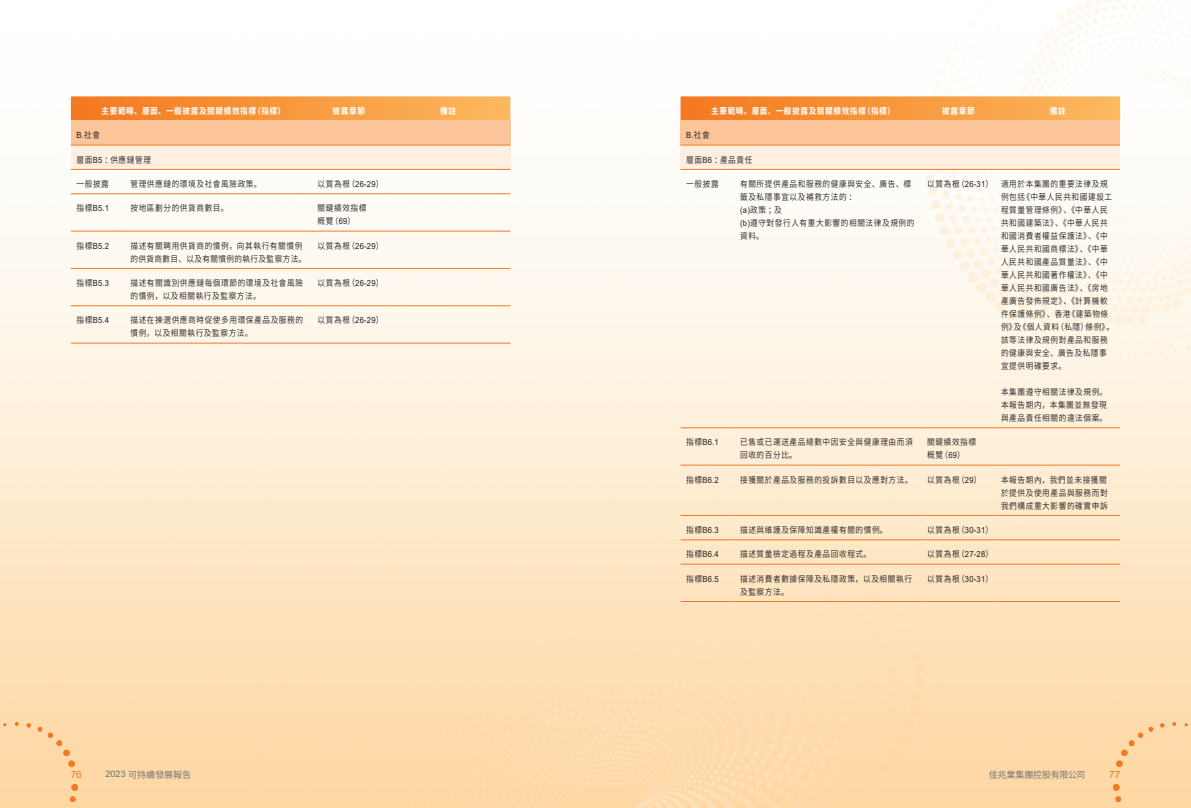
<style>
.page{position:relative;width:1191px;height:808px;background:#fff}
.page>*{position:absolute;margin:0;border:0;box-sizing:border-box;transform-origin:0 0}
.t1{font:10px "Arial";color:#f47921}
.t2{font:9px "Source Han Sans CN";letter-spacing:-.01em;color:#6c6d70}
.t3{font:8.5px/13px "Source Han Sans CN";letter-spacing:.08em;color:#231f20;scale:.9 1}
.t4{font:8.5px "Arial";letter-spacing:.03em;color:#231f20;scale:.9 1}
.t5{font:700 8.5px "Source Han Sans CN";letter-spacing:.08em;color:#fff;scale:.9 1}
.s1{font-family:"Source Han Sans CN"}
.s2{font-family:"Arial"}
</style>
<div class="page">
<img style="left:0;top:0;width:1191px;height:808px">
<svg style="left:1160px;top:723px;width:4px;height:4px"></svg>
<svg style="left:1121px;top:727px;width:32px;height:29px"></svg>
<div style="left:1116px;top:760px;width:6px;height:7px;background:#f47921;border-radius:50%"></div>
<div style="left:1113px;top:784px;width:6px;height:7px;background:#f47921;border-radius:50%"></div>
<svg style="left:1115px;top:796px;width:6px;height:6px"></svg>
<svg style="left:27px;top:723px;width:4px;height:4px"></svg>
<svg style="left:38px;top:727px;width:4px;height:4px"></svg>
<svg style="left:48px;top:733px;width:14px;height:13px"></svg>
<div style="left:63px;top:750px;width:7px;height:6px;background:#f47921;border-radius:50%"></div>
<div style="left:68px;top:760px;width:7px;height:7px;background:#f47921;border-radius:50%"></div>
<div style="left:71px;top:784px;width:7px;height:7px;background:#f47921;border-radius:50%"></div>
<svg style="left:70px;top:796px;width:5px;height:6px"></svg>
<svg style="left:71px;top:96px;width:439px;height:25px;background:#f79b44"></svg>
<div style="left:71px;top:121px;width:439px;height:24px;background:#fcc599"></div>
<div style="left:71px;top:145px;width:439px;height:24px;background:#feefe1"></div>
<hr style="left:71px;top:145px;width:54px;height:1px;background:#f47921">
<hr style="left:125px;top:145px;width:187px;height:1px;background:#f47921">
<hr style="left:312px;top:145px;width:74px;height:1px;background:#f47921">
<hr style="left:386px;top:145px;width:124px;height:1px;background:#f47921">
<hr style="left:71px;top:169px;width:54px;height:1px;background:#f47921">
<hr style="left:125px;top:169px;width:187px;height:1px;background:#f47921">
<hr style="left:312px;top:169px;width:74px;height:1px;background:#f47921">
<hr style="left:386px;top:169px;width:124px;height:1px;background:#f47921">
<hr style="left:71px;top:193px;width:54px;height:1px;background:#f47921">
<hr style="left:125px;top:193px;width:187px;height:1px;background:#f47921">
<hr style="left:312px;top:193px;width:74px;height:1px;background:#f47921">
<hr style="left:386px;top:193px;width:124px;height:1px;background:#f47921">
<hr style="left:71px;top:231px;width:54px;height:1px;background:#f47921">
<hr style="left:125px;top:231px;width:187px;height:1px;background:#f47921">
<hr style="left:312px;top:231px;width:74px;height:1px;background:#f47921">
<hr style="left:386px;top:231px;width:124px;height:1px;background:#f47921">
<hr style="left:71px;top:268px;width:54px;height:1px;background:#f47921">
<hr style="left:125px;top:268px;width:187px;height:1px;background:#f47921">
<hr style="left:312px;top:268px;width:74px;height:1px;background:#f47921">
<hr style="left:386px;top:268px;width:124px;height:1px;background:#f47921">
<hr style="left:71px;top:305px;width:54px;height:1px;background:#f47921">
<hr style="left:125px;top:305px;width:187px;height:1px;background:#f47921">
<hr style="left:312px;top:305px;width:74px;height:1px;background:#f47921">
<hr style="left:386px;top:305px;width:124px;height:1px;background:#f47921">
<hr style="left:71px;top:343px;width:54px;height:1px;background:#f47921">
<hr style="left:125px;top:343px;width:187px;height:1px;background:#f47921">
<hr style="left:312px;top:343px;width:74px;height:1px;background:#f47921">
<hr style="left:386px;top:343px;width:124px;height:1px;background:#f47921">
<svg style="left:680px;top:96px;width:440px;height:25px;background:#f79b45"></svg>
<div style="left:680px;top:121px;width:440px;height:24px;background:#fcc599"></div>
<div style="left:680px;top:145px;width:440px;height:24px;background:#feefe1"></div>
<hr style="left:680px;top:145px;width:54px;height:1px;background:#f47921">
<hr style="left:734px;top:145px;width:187px;height:1px;background:#f47921">
<hr style="left:921px;top:145px;width:74px;height:1px;background:#f47921">
<hr style="left:995px;top:145px;width:125px;height:1px;background:#f47921">
<hr style="left:680px;top:427px;width:54px;height:1px;background:#f47921">
<hr style="left:734px;top:427px;width:187px;height:1px;background:#f47921">
<hr style="left:921px;top:427px;width:74px;height:1px;background:#f47921">
<hr style="left:995px;top:427px;width:125px;height:1px;background:#f47921">
<hr style="left:680px;top:465px;width:54px;height:1px;background:#f47921">
<hr style="left:734px;top:465px;width:187px;height:1px;background:#f47921">
<hr style="left:921px;top:465px;width:74px;height:1px;background:#f47921">
<hr style="left:995px;top:465px;width:125px;height:1px;background:#f47921">
<hr style="left:680px;top:515px;width:54px;height:1px;background:#f47921">
<hr style="left:734px;top:515px;width:187px;height:1px;background:#f47921">
<hr style="left:921px;top:515px;width:74px;height:1px;background:#f47921">
<hr style="left:995px;top:515px;width:125px;height:1px;background:#f47921">
<hr style="left:680px;top:539px;width:54px;height:1px;background:#f47921">
<hr style="left:734px;top:539px;width:187px;height:1px;background:#f47921">
<hr style="left:921px;top:539px;width:74px;height:1px;background:#f47921">
<hr style="left:995px;top:539px;width:125px;height:1px;background:#f47921">
<hr style="left:680px;top:564px;width:54px;height:1px;background:#f47921">
<hr style="left:734px;top:564px;width:187px;height:1px;background:#f47921">
<hr style="left:921px;top:564px;width:74px;height:1px;background:#f47921">
<hr style="left:995px;top:564px;width:125px;height:1px;background:#f47921">
<hr style="left:680px;top:601px;width:54px;height:1px;background:#f47921">
<hr style="left:734px;top:601px;width:187px;height:1px;background:#f47921">
<hr style="left:921px;top:601px;width:74px;height:1px;background:#f47921">
<hr style="left:995px;top:601px;width:125px;height:1px;background:#f47921">
<hr style="left:680px;top:169px;width:54px;height:1px;background:#f47921">
<hr style="left:734px;top:169px;width:187px;height:1px;background:#f47921">
<hr style="left:921px;top:169px;width:74px;height:1px;background:#f47921">
<hr style="left:995px;top:169px;width:125px;height:1px;background:#f47921">
<p class="t5" style="left:102px;top:106px;width:205px">主要範疇、層面、一般披露及關鍵績效指標（指標）</p>
<p class="t5" style="left:332px;top:106px;width:37px">披露章節</p>
<p class="t5" style="left:440px;top:106px;width:19px">備註</p>
<p class="t4" style="left:77px;top:130px;width:28px">B.<span class="s1">社會</span></p>
<p class="t3" style="left:77px;top:153px;width:84px">層面<span class="s2">B5</span> ：供應鏈管理</p>
<p class="t3" style="left:77px;top:178px;width:37px">一般披露</p>
<p class="t3" style="left:130px;top:178px;width:147px">管理供應鏈的環境及社會風險政策。</p>
<p class="t3" style="left:317px;top:178px;width:75px">以質為根（<span class="s2">26-29</span>）</p>
<p class="t4" style="left:77px;top:203px;width:38px"><span class="s1">指標</span>B5.1</p>
<p class="t3" style="left:130px;top:202px;width:110px">按地區劃分的供貨商數目。</p>
<p class="t3" style="left:317px;top:202px;width:56px">關鍵績效指標概覽（<span class="s2">69</span>）</p>
<p class="t4" style="left:77px;top:240px;width:38px"><span class="s1">指標</span>B5.2</p>
<p class="t3" style="left:130px;top:239px;width:197px">描述有關聘用供貨商的慣例，向其執行有關慣例的供貨商數目、以及有關慣例的執行及監察方法。</p>
<p class="t3" style="left:317px;top:239px;width:75px">以質為根（<span class="s2">26-29</span>）</p>
<p class="t4" style="left:77px;top:277px;width:38px"><span class="s1">指標</span>B5.3</p>
<p class="t3" style="left:130px;top:277px;width:193px">描述有關識別供應鏈每個環節的環境及社會風險的慣例，以及相關執行及監察方法。</p>
<p class="t3" style="left:317px;top:277px;width:75px">以質為根（<span class="s2">26-29</span>）</p>
<p class="t4" style="left:77px;top:315px;width:38px"><span class="s1">指標</span>B5.4</p>
<p class="t3" style="left:130px;top:314px;width:193px">描述在揀選供應商時促使多用環保產品及服務的慣例，以及相關執行及監察方法。</p>
<p class="t3" style="left:318px;top:314px;width:75px">以質為根（<span class="s2">26-29</span>）</p>
<p class="t5" style="left:711px;top:106px;width:205px">主要範疇、層面、一般披露及關鍵績效指標（指標）</p>
<p class="t5" style="left:942px;top:106px;width:37px">披露章節</p>
<p class="t5" style="left:1049px;top:106px;width:19px">備註</p>
<p class="t4" style="left:686px;top:130px;width:28px">B.<span class="s1">社會</span></p>
<p class="t3" style="left:686px;top:153px;width:75px">層面<span class="s2">B6</span> ：產品責任</p>
<p class="t3" style="left:686px;top:178px;width:37px">一般披露</p>
<p class="t3" style="left:740px;top:178px;width:195px">有關所提供產品和服務的健康與安全、廣告、標籤及私隱事宜以及補救方法的：<br><span class="s2">(a)</span>政策；及<br><span class="s2">(b)</span>遵守對發行人有重大影響的相關法律及規例的資料。</p>
<p class="t3" style="left:1001px;top:178px;width:127px;text-indent:-74px">以質為根（<span class="s2">26-31</span>） 適用於本集團的重要法律及規例包括《中華人民共和國建設工程質量管理條例》、《中華人民共和國建築法》、《中華人民共和國消費者權益保護法》、《中華人民共和國商標法》、《中華人民共和國產品質量法》、《中華人民共和國著作權法》、《中華人民共和國廣告法》、《房地產廣告發佈規定》、《計算機軟件保護條例》、香港《建築物條例》及《個人資料（私隱）條例》。該等法律及規例對產品和服務的健康與安全、廣告及私隱事宜提供明確要求。</p>
<p class="t3" style="left:1001px;top:386px;width:120px;text-align:justify">本集團遵守相關法律及規例。本報告期内，本集團並無發現與產品責任相關的違法個案。</p>
<p class="t4" style="left:686px;top:436px;width:38px"><span class="s1">指標</span>B6.1</p>
<p class="t3" style="left:740px;top:436px;width:193px">已售或已運送產品總數中因安全與健康理由而須回收的百分比。</p>
<p class="t3" style="left:927px;top:436px;width:56px">關鍵績效指標概覽（<span class="s2">69</span>）</p>
<p class="t4" style="left:686px;top:474px;width:38px"><span class="s1">指標</span>B6.2</p>
<p class="t3" style="left:740px;top:473px;width:193px">接獲關於產品及服務的投訴數目以及應對方法。</p>
<p class="t3" style="left:927px;top:473px;width:62px">以質為根（<span class="s2">29</span>）</p>
<p class="t3" style="left:1001px;top:473px;width:120px;text-align:justify">本報告期內，我們並未接獲關於提供及使用產品與服務而對我們構成重大影響的確實申訴</p>
<p class="t4" style="left:686px;top:524px;width:38px"><span class="s1">指標</span>B6.3</p>
<p class="t3" style="left:740px;top:524px;width:165px">描述與維護及保障知識產權有關的慣例。</p>
<p class="t3" style="left:927px;top:524px;width:75px">以質為根（<span class="s2">30-31</span>）</p>
<p class="t4" style="left:686px;top:549px;width:38px"><span class="s1">指標</span>B6.4</p>
<p class="t3" style="left:740px;top:548px;width:147px">描述質量檢定過程及產品回收程式。</p>
<p class="t3" style="left:927px;top:548px;width:75px">以質為根（<span class="s2">27-28</span>）</p>
<p class="t4" style="left:686px;top:573px;width:38px"><span class="s1">指標</span>B6.5</p>
<p class="t3" style="left:740px;top:572px;width:192px">描述消費者數據保障及私隱政策，以及相關執行及監察方法。</p>
<p class="t3" style="left:927px;top:572px;width:75px">以質為根（<span class="s2">30-31</span>）</p>
<p class="t1" style="left:71px;top:768px;width:12px">76</p>
<p class="t2" style="left:105px;top:769px;width:87px"><span class="s2">2023</span> 可持續發展報告</p>
<p class="t2" style="left:988px;top:769px;width:98px">佳兆業集團控股有限公司</p>
<p class="t1" style="left:1109px;top:768px;width:13px">77</p>
</div>
